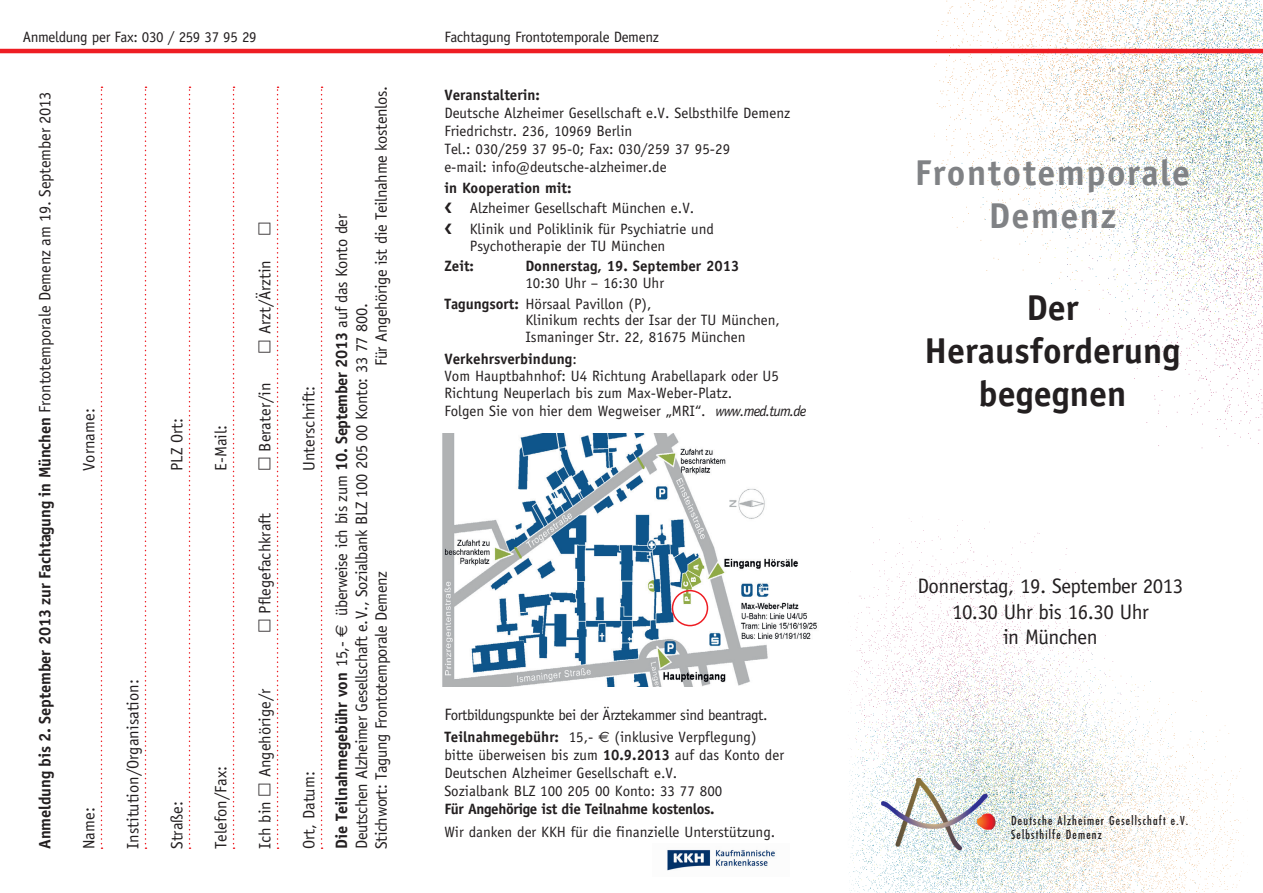
<style>
.page{position:relative;width:1263px;height:893px;background:#fff}
.page>*{position:absolute;margin:0;border:0;box-sizing:border-box;transform-origin:0 0}
.t1{font:700 36px/43.2px "Officina Sans";color:#231f20;text-align:center}
.t2{font:700 36px/43.2px "Officina Sans";letter-spacing:.04em;color:#808285;text-align:center}
.t3{font:21px/25.2px "Officina Sans";letter-spacing:-.025em;color:#231f20;text-align:center}
.t4{font:16.5px/32.5px "Officina Sans";color:#231f20}
.t5{font:16.5px/19.8px "Officina Sans";letter-spacing:-.025em;color:#231f20}
.t6{font:700 16.5px "Officina Sans";letter-spacing:-.01em;color:#231f20}
.t7{font:15px/18px "Officina Sans";color:#231f20}
.t8{font:15px/22.2px "Officina Sans";letter-spacing:-.03em;color:#231f20}
.t9{font:700 15px "Officina Sans";color:#231f20}
.t10{font:15px "Officina Sans";letter-spacing:-.025em;color:#231f20}
.t11{font:700 15px "Officina Sans";letter-spacing:-.025em;color:#231f20}
.t12{font:condensed 12px/14.4px "Futura";letter-spacing:.1em;color:#231f20}
.s1{font-weight:400}
.s2{font-weight:700}
.s3{font-family:"Euro Sans"}
.s4{font-style:italic}
.s5{font-size:16.5px}
</style>
<div class="page">
<img style="left:849px;top:518px;width:395px;height:375px">
<img style="left:934px;top:0;width:329px;height:449px">
<hr style="left:0;top:49px;width:1263px;height:4px;background:#ee1d23">
<svg style="left:101px;top:87px;width:1px;height:762px"></svg>
<svg style="left:145px;top:87px;width:1px;height:762px"></svg>
<svg style="left:189px;top:87px;width:1px;height:762px"></svg>
<svg style="left:233px;top:87px;width:2px;height:762px"></svg>
<svg style="left:277px;top:87px;width:2px;height:762px"></svg>
<svg style="left:321px;top:87px;width:2px;height:762px"></svg>
<img style="left:442px;top:434px;width:375px;height:252px">
<img style="left:667px;top:849px;width:108px;height:22px">
<div style="left:672px;top:590px;width:36px;height:36px;border:2px solid #ee1d23;border-radius:50%"></div>
<p class="t10" style="left:23px;top:28px;width:235px">Anmeldung per Fax: 030 / 259 37 95 29</p>
<p class="t10" style="left:444px;top:28px;width:216px">Fachtagung Frontotemporale Demenz</p>
<p class="t6" style="left:35px;top:849px;width:759px;rotate:-90deg">Anmeldung bis 2. September 2013 zur Fachtagung in München <span class="s1">Frontotemporale Demenz am 19. September 2013</span></p>
<p class="t4" style="left:73px;top:471px;width:64px;rotate:-90deg">Vorname:</p>
<p class="t5" style="left:79px;top:849px;width:43px;rotate:-90deg">Name:</p>
<p class="t5" style="left:167px;top:471px;width:54px;rotate:-90deg">PLZ Ort:</p>
<p class="t4" style="left:117px;top:849px;width:171px;rotate:-90deg">Institution/Organisation:</p>
<p class="t5" style="left:167px;top:849px;width:49px;rotate:-90deg">Straße:</p>
<p class="t5" style="left:211px;top:471px;width:47px;rotate:-90deg">E-Mail:</p>
<p class="t4" style="left:249px;top:334px;width:76px;rotate:-90deg">Arzt/Ärztin</p>
<p class="t4" style="left:249px;top:452px;width:70px;rotate:-90deg">Berater/in</p>
<p class="t4" style="left:249px;top:614px;width:102px;rotate:-90deg">Pflegefachkraft</p>
<p class="t4" style="left:205px;top:849px;width:85px;rotate:-90deg">Telefon/Fax:</p>
<p class="t4" style="left:249px;top:777px;width:90px;rotate:-90deg">Angehörige/r</p>
<p class="t5" style="left:255px;top:849px;width:49px;rotate:-90deg">Ich bin</p>
<p class="t5" style="left:371px;top:366px;width:281px;rotate:-90deg">Für Angehörige ist die Teilnahme kostenlos.</p>
<p class="t4" style="left:293px;top:849px;width:636px;text-indent:378px;rotate:-90deg">Unterschrift:<br><span class="s2">Die Teilnahmegebühr von</span> 15,- <span class="s3">0</span> überweise ich bis zum <span class="s2">10. September 2013</span> auf das Konto der</p>
<p class="t5" style="left:352px;top:849px;width:547px;rotate:-90deg">Deutschen Alzheimer Gesellschaft e.V., Sozialbank BLZ 100 205 00 Konto: 33 77 800.<br>Stichwort: Tagung Frontotemporale Demenz</p>
<p class="t4" style="left:293px;top:849px;width:79px;rotate:-90deg">Ort, Datum:</p>
<p class="t9" style="left:444px;top:85px;width:97px">Veranstalterin:</p>
<p class="t7" style="left:444px;top:104px;width:347px">Deutsche Alzheimer Gesellschaft e.V. Selbsthilfe Demenz Friedrichstr. 236, 10969 Berlin<br>Tel.: 030/259 37 95-0; Fax: 030/259 37 95-29<br>e-mail: info@deutsche-alzheimer.de</p>
<p class="t9" style="left:444px;top:178px;width:129px">in Kooperation mit:</p>
<p class="t7" style="left:470px;top:198px;width:246px;line-height:20.7px">Alzheimer Gesellschaft München e.V.<br>Klinik und Poliklinik für Psychiatrie und</p>
<p class="t7" style="left:470px;top:237px;width:197px">Psychotherapie der TU München</p>
<p class="t9" style="left:444px;top:257px;width:31px">Zeit:</p>
<p class="t9" style="left:525px;top:257px;width:216px">Donnerstag, 19. September 2013</p>
<p class="t7" style="left:444px;top:272px;width:221px;line-height:20.7px;text-indent:81px">10:30 Uhr – 16:30 Uhr<br><span class="s2">Tagungsort:</span> Hörsaal Pavillon (P),</p>
<p class="t7" style="left:525px;top:312px;width:256px;line-height:16.5px">Klinikum rechts der Isar der TU München,<br>Ismaninger Str. 22, 81675 München</p>
<p class="t7" style="left:444px;top:350px;width:364px;line-height:17.2px"><span class="s2">Verkehrsverbindung</span>:<br>Vom Hauptbahnhof: U4 Richtung Arabellapark oder U5<br>Richtung Neuperlach bis zum Max-Weber-Platz.<br>Folgen Sie von hier dem Wegweiser „MRI“. <span class="s4">www.med.tum.de</span></p>
<p class="t8" style="left:444px;top:704px;width:325px"><span class="s5">F</span>ortbildungspunkte bei der Ärztekammer sind beantragt.<br><span class="s2">Teilnahmegebühr:</span> 15,- <span class="s3">€</span> (inklusive Verpflegung)</p>
<p class="t7" style="left:444px;top:746px;width:341px">bitte überweisen bis zum <span class="s2">10.9.2013</span> auf das Konto der<br>Deutschen Alzheimer Gesellschaft e.V.<br>Sozialbank BLZ 100 205 00 Konto: 33 77 800</p>
<p class="t11" style="left:444px;top:800px;width:272px">Für Angehörige ist die Teilnahme kostenlos.</p>
<p class="t7" style="left:444px;top:822px;width:332px">Wir danken der KKH für die finanzielle Unterstützung.</p>
<h1 class="t2" style="left:915px;top:150px;width:277px">Frontotemporale<br>Demenz</h1>
<h1 class="t1" style="left:924px;top:285px;width:258px">Der<br>Herausforderung begegnen</h1>
<h2 class="t3" style="left:917px;top:574px;width:267px">Donnerstag, 19. September 2013<br>10.30 Uhr bis 16.30 Uhr<br>in München</h2>
<p class="t12" style="left:1011px;top:813px;width:179px">Deutsche Alzheimer Gesellschaft e.V.<br>Selbsthilfe Demenz</p>
</div>
